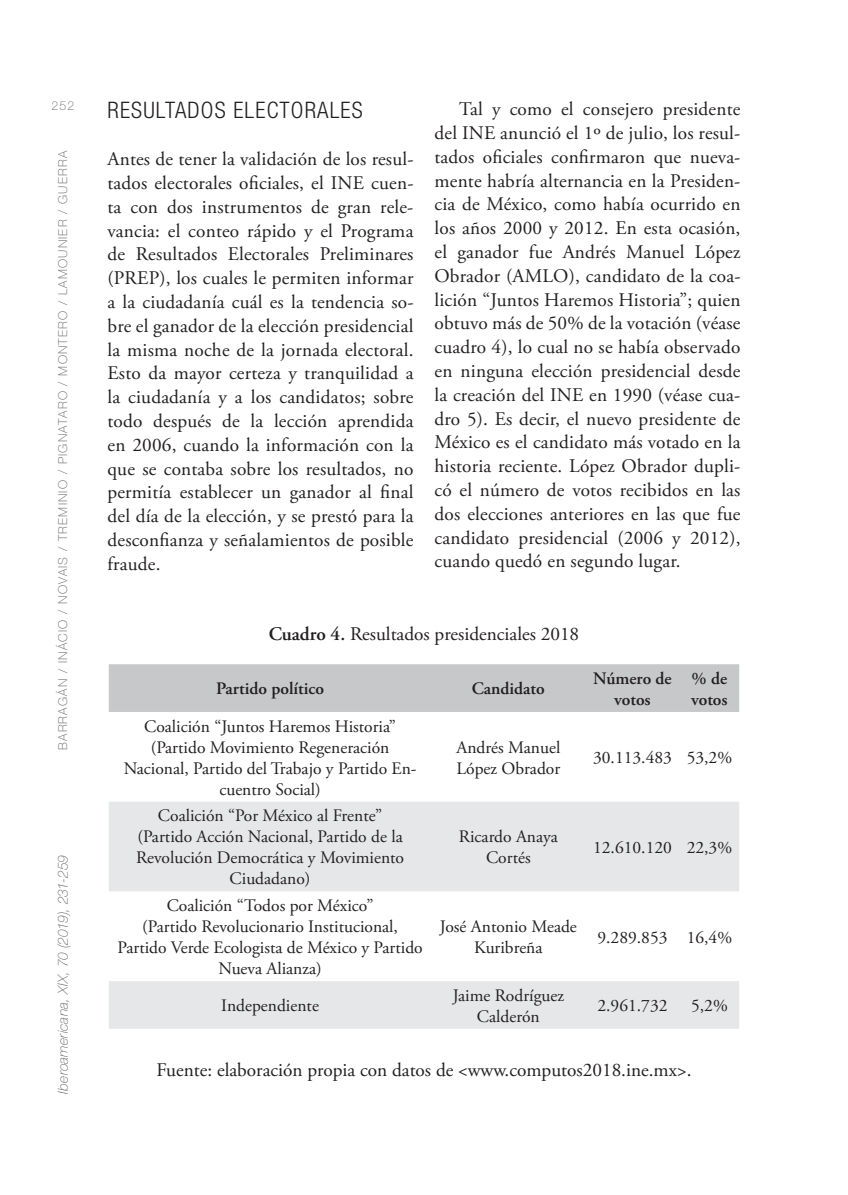
<style>
.page{position:relative;width:848px;height:1195px;background:#fff}
.page>*{position:absolute;margin:0;border:0;box-sizing:border-box;transform-origin:0 0}
.t1{font:300 condensed 22.75px "Helvetica Neue LT Std";letter-spacing:.05em;color:#231f20}
.t2{font:19.25px/23.8px "Adobe Garamond Pro";letter-spacing:.01em;color:#231f20;text-align:justify}
.t3{font:17.5px/21px "Adobe Garamond Pro";letter-spacing:-.005em;color:#231f20;text-align:center}
.t4{font:17.5px/21px "Adobe Garamond Pro";letter-spacing:-.025em;color:#231f20;text-align:center}
.t5{font:600 17.5px/21px "Adobe Garamond Pro";color:#231f20;text-align:center}
.t6{font:italic 100 14px "Helvetica Neue LT Std";letter-spacing:.01em;color:#636366}
.t7{font:100 12.25px "Helvetica Neue LT Std";letter-spacing:.1em;color:#636366}
.s1{font-weight:600}
</style>
<div class="page">
<div style="left:109px;top:664px;width:630px;height:48px;background:#c7c8ca"></div>
<svg style="left:109px;top:802px;width:630px;height:226px;fill:#e6e7e9"></svg>
<p class="t7" style="left:51px;top:99px;width:24px">252</p>
<p class="t1" style="left:107px;top:96px;width:257px">RESULTADOS ELECTORALES</p>
<p class="t2" style="left:107px;top:148px;width:307px">Antes de tener la validación de los resul&shy;tados electorales oficiales, el INE cuen&shy;ta con dos instrumentos de gran rele&shy;vancia: el conteo rápido y el Programa de Resultados Electorales Preliminares (PREP), los cuales le permiten informar a la ciudadanía cuál es la tendencia so&shy;bre el ganador de la elección presidencial la misma noche de la jornada electoral.<br>Esto da mayor certeza y tranquilidad a la ciudadanía y a los candidatos; sobre todo después de la lección aprendida en 2006, cuando la información con la que se contaba sobre los resultados, no permitía establecer un ganador al final del día de la elección, y se prestó para la desconfianza y señalamientos de posible fraude.</p>
<p class="t2" style="left:434px;top:98px;width:307px;text-indent:25px">Tal y como el consejero presidente del INE anunció el 1º de julio, los resul&shy;tados oficiales confirmaron que nueva&shy;mente habría alternancia en la Presiden&shy;cia de México, como había ocurrido en los años 2000 y 2012. En esta ocasión, el ganador fue Andrés Manuel López Obrador (AMLO), candidato de la coa&shy;lición “Juntos Haremos Historia”; quien obtuvo más de 50% de la votación (véase cuadro 4), lo cual no se había observado en ninguna elección presidencial desde la creación del INE en 1990 (véase cua&shy;dro 5). Es decir, el nuevo presidente de México es el candidato más votado en la historia reciente. López Obrador dupli&shy;có el número de votos recibidos en las dos elecciones anteriores en las que fue candidato presidencial (2006 y 2012), cuando quedó en segundo lugar.</p>
<p class="t7" style="left:56px;top:750px;width:601px;rotate:-90deg">BARRAGÁN / INÁCIO / NOVAIS / TREMINIO / PIGNATARO / MONTERO / LAMOUNIER / GUERRA</p>
<p class="t2" style="left:269px;top:623px;width:312px"><span class="s1">Cuadro 4.</span> Resultados presidenciales 2018</p>
<p class="t5" style="left:216px;top:678px;width:110px">Partido político</p>
<p class="t5" style="left:472px;top:678px;width:74px">Candidato</p>
<p class="t5" style="left:593px;top:668px;width:80px">Número de votos</p>
<p class="t5" style="left:691px;top:668px;width:38px;text-align:left">% de votos</p>
<p class="t3" style="left:124px;top:716px;width:294px">Coalición “Juntos Haremos Historia” (Partido Movimiento Regeneración Nacional, Partido del Trabajo y Partido En&shy;cuentro Social)</p>
<p class="t3" style="left:456px;top:737px;width:105px;text-align:left">Andrés Manuel<br>López Obrador</p>
<p class="t3" style="left:593px;top:747px;width:140px">30.113.483 53,2%</p>
<p class="t6" style="left:55px;top:1093px;width:240px;rotate:-90deg">Iberoamericana, XIX, 70 (2019), 231-259</p>
<p class="t4" style="left:136px;top:806px;width:269px">Coalición “Por México al Frente” (Partido Acción Nacional, Partido de la<br>Revolución Democrática y Movimiento<br>Ciudadano)</p>
<p class="t4" style="left:117px;top:895px;width:307px">Coalición “Todos por México”<br>(Partido Revolucionario Institucional, Partido Verde Ecologista de México y Partido Nueva Alianza)</p>
<p class="t3" style="left:458px;top:827px;width:101px">Ricardo Anaya<br>Cortés</p>
<p class="t3" style="left:593px;top:837px;width:140px">12.610.120 22,3%</p>
<p class="t3" style="left:440px;top:916px;width:138px">José Antonio Meade<br>Kuribreña</p>
<p class="t3" style="left:597px;top:927px;width:136px">9.289.853 16,4%</p>
<p class="t3" style="left:221px;top:996px;width:99px">Independiente</p>
<p class="t3" style="left:452px;top:985px;width:113px">Jaime Rodríguez<br>Calderón</p>
<p class="t3" style="left:597px;top:996px;width:71px">2.961.732</p>
<p class="t3" style="left:691px;top:996px;width:38px">5,2%</p>
<p class="t2" style="left:156px;top:1058px;width:536px">Fuente: elaboración propia con datos de &lt;www.computos2018.ine.mx&gt;.</p>
</div>
